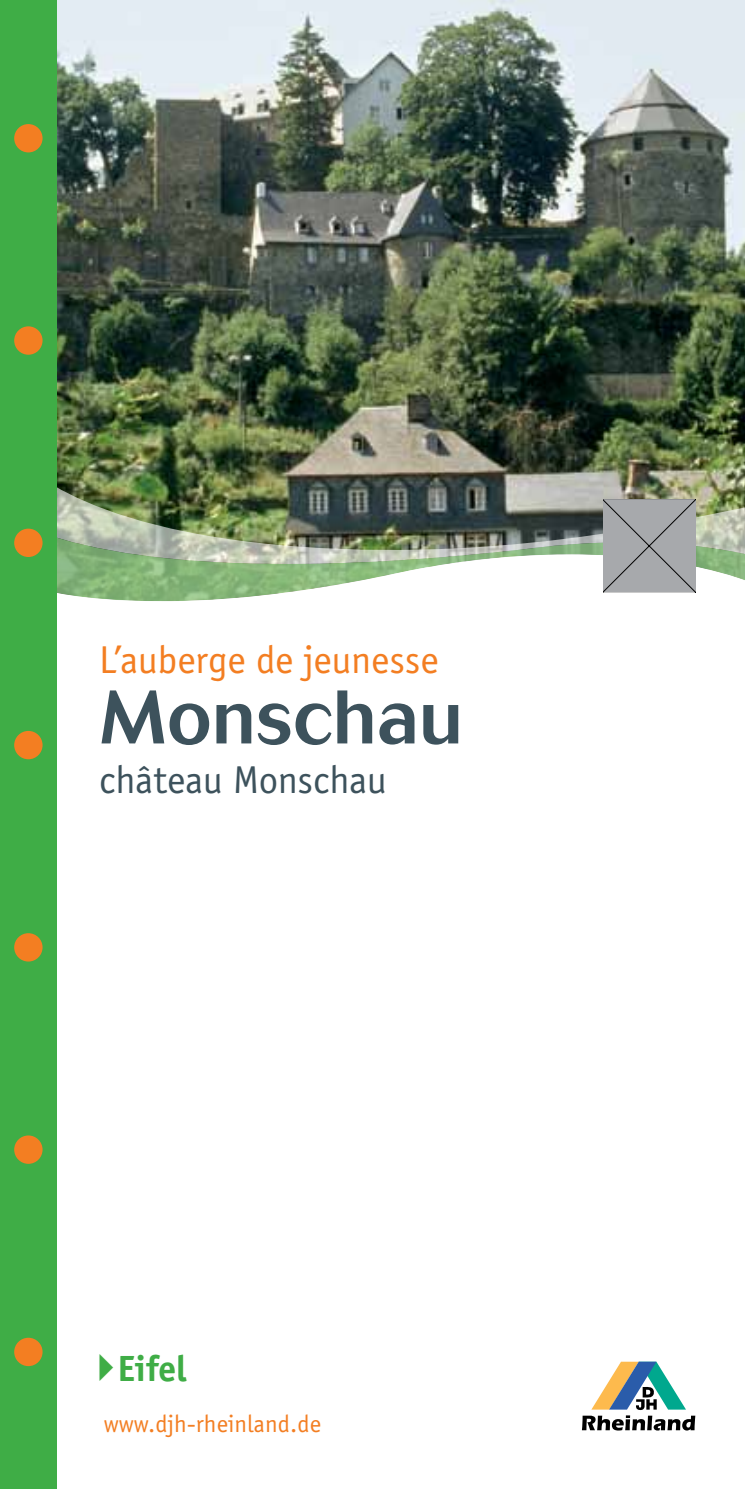
<style>
.page{position:relative;width:745px;height:1489px;background:#fff}
.page>*{position:absolute;margin:0;border:0;box-sizing:border-box;transform-origin:0 0}
.t1{font:500 75px "Cosmos Std";color:#3d525c}
.t2{font:40px "Officina Sans EF";color:#f37e22}
.t3{font:40px "Officina Sans EF";color:#3d525c}
.t4{font:700 37.5px "Officina Sans EF";color:#3fad46}
.t5{font:25px "Officina Sans EF";letter-spacing:.005em;color:#f37e22}
</style>
<div class="page">
<img style="left:57px;top:0;width:687px;height:454px">
<img style="left:57px;top:454px;width:687px;height:62px">
<img style="left:57px;top:516px;width:687px;height:38px">
<svg style="left:57px;top:554px;width:687px;height:47px"></svg>
<svg style="left:602px;top:500px;width:92px;height:92px;background:#a2a4a6"></svg>
<div style="left:0;top:0;width:57px;height:1488px;background:#3fad46"></div>
<svg style="left:582px;top:1361px;width:112px;height:69px"></svg>
<div style="left:14px;top:124px;width:29px;height:28px;background:#f37e22;border-radius:50%"></div>
<div style="left:14px;top:326px;width:29px;height:29px;background:#f37e22;border-radius:50%"></div>
<div style="left:14px;top:528px;width:29px;height:29px;background:#f37e22;border-radius:50%"></div>
<div style="left:14px;top:731px;width:29px;height:28px;background:#f37e22;border-radius:50%"></div>
<div style="left:14px;top:933px;width:29px;height:28px;background:#f37e22;border-radius:50%"></div>
<div style="left:14px;top:1135px;width:29px;height:28px;background:#f37e22;border-radius:50%"></div>
<div style="left:14px;top:1337px;width:29px;height:28px;background:#f37e22;border-radius:50%"></div>
<h2 class="t2" style="left:99px;top:637px;width:340px">L’auberge de jeunesse</h2>
<h1 class="t1" style="left:99px;top:673px;width:364px">Monschau</h1>
<h2 class="t3" style="left:99px;top:757px;width:289px">château Monschau</h2>
<h3 class="t4" style="left:118px;top:1346px;width:70px">Eifel</h3>
<p class="t5" style="left:104px;top:1409px;width:218px">www.djh-rheinland.de</p>
</div>
